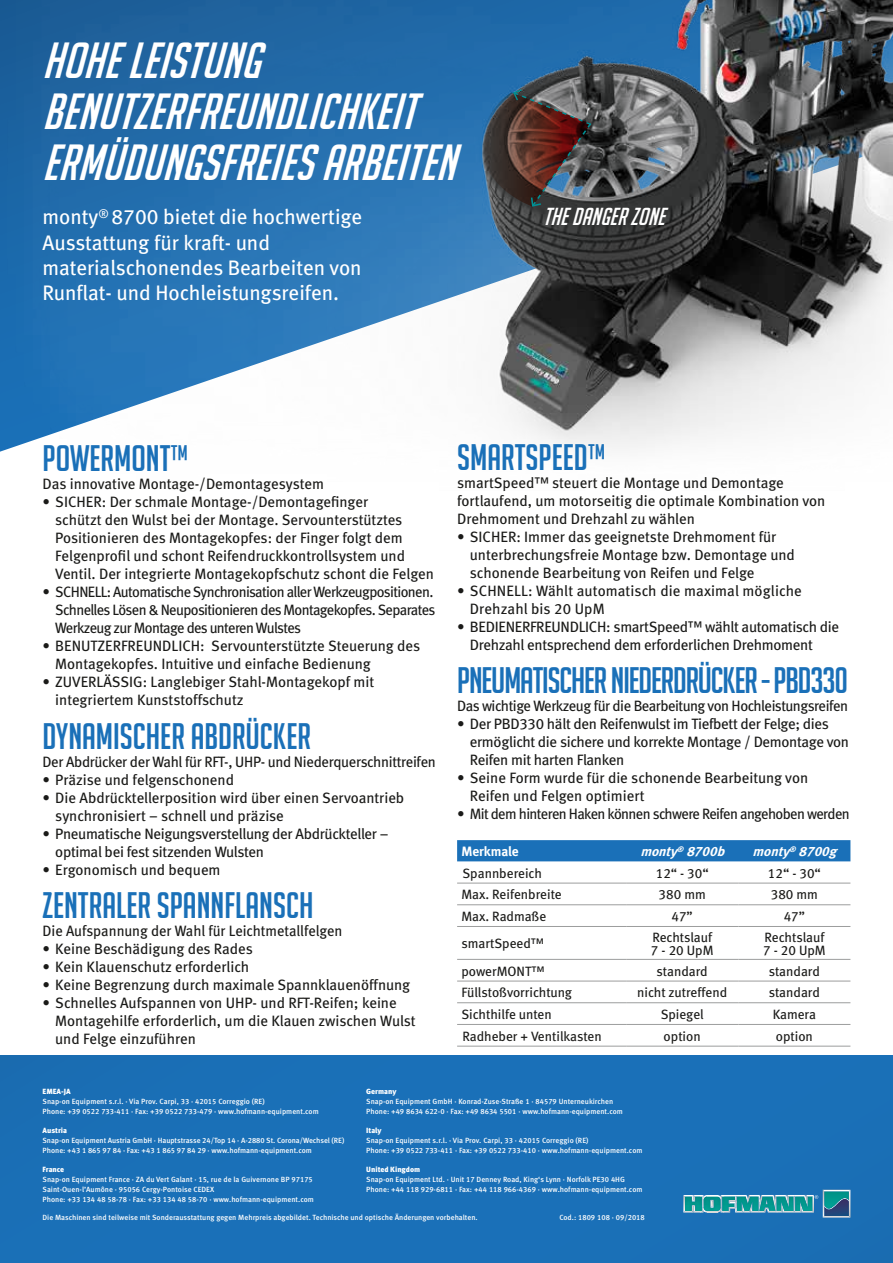
<style>
.page{position:relative;width:893px;height:1263px;background:#fff}
.page>*{position:absolute;margin:0;border:0;box-sizing:border-box;transform-origin:0 0}
.t1{font:italic 49.5px/51px "Big Noodle Titling";color:#fff}
.t2{font:36px "Big Noodle Titling";color:#1a70b8}
.t3{font:36px "Big Noodle Titling";letter-spacing:-.03em;color:#1a70b8}
.t4{font:italic 24px "Big Noodle Titling";color:#fff}
.t5{font:21px/25.2px "Meta Book LF";color:#fff}
.t6{font:15px/18px "Meta Book LF";letter-spacing:-.005em;color:#1a1a18}
.t7{font:15px/18px "Meta Book LF";letter-spacing:-.04em;color:#1a1a18}
.t8{font:15px "Meta Book LF";letter-spacing:-.03em;color:#1a1a18}
.t9{font:13.5px/13.5px "Meta Book LF";color:#1a1a18}
.t10{font:italic 13.5px "Meta Bold LF";color:#fff}
.t11{font:13.5px "Meta Bold LF";letter-spacing:-.005em;color:#fff}
.t12{font:500 7.5px/9.8px "Meta Pro";color:#fff}
.t13{font:900 7.5px "Meta Pro";color:#fff}
</style>
<div class="page">
<div style="left:0;top:1056px;width:893px;height:207px;background:#1a70b8"></div>
<svg style="left:683px;top:1190px;width:167px;height:27px"></svg>
<img style="left:824px;top:1199px;width:25px;height:17px">
<img style="left:0;top:0;width:893px;height:452px">
<svg style="left:480px;top:88px;width:113px;height:120px;background:#51474b"></svg>
<div style="left:457px;top:840px;width:393px;height:21px;background:#1a70b8"></div>
<hr style="left:457px;top:883px;width:169px;height:1px;background:#9c9d9d">
<hr style="left:626px;top:883px;width:112px;height:1px;background:#9c9d9d">
<hr style="left:457px;top:904px;width:169px;height:1px;background:#9c9d9d">
<hr style="left:626px;top:904px;width:112px;height:1px;background:#9c9d9d">
<hr style="left:738px;top:904px;width:112px;height:1px;background:#9c9d9d">
<hr style="left:457px;top:926px;width:169px;height:1px;background:#9c9d9d">
<hr style="left:626px;top:926px;width:112px;height:1px;background:#9c9d9d">
<hr style="left:738px;top:926px;width:112px;height:1px;background:#9c9d9d">
<hr style="left:457px;top:959px;width:169px;height:1px;background:#9c9d9d">
<hr style="left:626px;top:959px;width:112px;height:1px;background:#9c9d9d">
<hr style="left:738px;top:959px;width:112px;height:1px;background:#9c9d9d">
<hr style="left:457px;top:981px;width:169px;height:1px;background:#9c9d9d">
<hr style="left:626px;top:981px;width:112px;height:1px;background:#9c9d9d">
<hr style="left:738px;top:981px;width:112px;height:1px;background:#9c9d9d">
<hr style="left:457px;top:1002px;width:169px;height:1px;background:#9c9d9d">
<hr style="left:626px;top:1024px;width:112px;height:1px;background:#9c9d9d">
<hr style="left:626px;top:1002px;width:112px;height:1px;background:#9c9d9d">
<hr style="left:738px;top:1002px;width:112px;height:1px;background:#9c9d9d">
<hr style="left:457px;top:1024px;width:169px;height:1px;background:#9c9d9d">
<hr style="left:738px;top:1024px;width:112px;height:1px;background:#9c9d9d">
<hr style="left:738px;top:883px;width:112px;height:1px;background:#9c9d9d">
<hr style="left:457px;top:1046px;width:169px;height:1px;background:#9c9d9d">
<hr style="left:626px;top:1046px;width:112px;height:1px;background:#9c9d9d">
<hr style="left:738px;top:1046px;width:112px;height:1px;background:#9c9d9d">
<h1 class="t1" style="left:43px;top:35px;width:428px">HOHELEISTUNG<br>BENUTZERFREUNDLICHKEIT<br>ERMÜDUNGSFREIESARBEITEN</h1>
<h3 class="t5" style="left:43px;top:204px;width:321px">monty<sup>®</sup> 8700 bietet die hochwertige Ausstattung für kraft- und materialschonendes Bearbeiten von Runflat- und Hochleistungsreifen.</h3>
<h3 class="t4" style="left:543px;top:203px;width:130px">THEDANGERZONE</h3>
<h2 class="t2" style="left:43px;top:439px;width:147px">POWERMONT™</h2>
<p class="t6" style="left:43px;top:475px;width:283px">Das innovative Montage-/Demontagesystem</p>
<p class="t6" style="left:55px;top:493px;width:380px;text-indent:-13px">• SICHER: Der schmale Montage-/Demontagefinger<br>schützt den Wulst bei der Montage. Servounterstütztes Positionieren des Montagekopfes: der Finger folgt dem Felgenprofil und schont Reifendruckkontrollsystem und Ventil. Der integrierte Montagekopfschutz schont die Felgen</p>
<p class="t7" style="left:55px;top:583px;width:382px;text-indent:-13px">• SCHNELL: Automatische Synchronisation aller Werkzeugpositionen.<br>Schnelles Lösen &amp; Neupositionieren des Montagekopfes. Separates<br>Werkzeug zur Montage des unteren Wulstes</p>
<p class="t6" style="left:55px;top:637px;width:366px;text-indent:-13px">• BENUTZERFREUNDLICH: Servounterstützte Steuerung des<br>Montagekopfes. Intuitive und einfache Bedienung</p>
<p class="t6" style="left:55px;top:673px;width:320px;text-indent:-13px">• ZUVERLÄSSIG: Langlebiger Stahl-Montagekopf mit integriertem Kunststoffschutz</p>
<h2 class="t2" style="left:43px;top:716px;width:270px">DYNAMISCHER ABDRÜCKER</h2>
<p class="t6" style="left:43px;top:752px;width:395px">Der Abdrücker der Wahl für RFT-, UHP- und Niederquerschnittreifen</p>
<p class="t6" style="left:43px;top:770px;width:193px">• Präzise und felgenschonend</p>
<p class="t6" style="left:55px;top:788px;width:350px;text-indent:-13px">• Die Abdrücktellerposition wird über einen Servoantrieb synchronisiert – schnell und präzise</p>
<p class="t6" style="left:55px;top:824px;width:335px;text-indent:-13px">• Pneumatische Neigungsverstellung der Abdrückteller – optimal bei fest sitzenden Wulsten</p>
<p class="t6" style="left:43px;top:860px;width:180px">• Ergonomisch und bequem</p>
<h2 class="t2" style="left:43px;top:885px;width:272px">ZENTRALER SPANNFLANSCH</h2>
<p class="t6" style="left:43px;top:921px;width:301px">Die Aufspannung der Wahl für Leichtmetallfelgen</p>
<p class="t6" style="left:43px;top:939px;width:212px">• Keine Beschädigung des Rades</p>
<p class="t6" style="left:43px;top:957px;width:208px">• Kein Klauenschutz erforderlich</p>
<p class="t6" style="left:43px;top:975px;width:369px">• Keine Begrenzung durch maximale Spannklauenöffnung</p>
<p class="t6" style="left:55px;top:993px;width:362px;text-indent:-13px">• Schnelles Aufspannen von UHP- und RFT-Reifen; keine<br>Montagehilfe erforderlich, um die Klauen zwischen Wulst und Felge einzuführen</p>
<h2 class="t2" style="left:457px;top:438px;width:149px">SMARTSPEED™</h2>
<p class="t6" style="left:457px;top:474px;width:370px">smartSpeed™ steuert die Montage und Demontage fortlaufend, um motorseitig die optimale Kombination von<br>Drehmoment und Drehzahl zu wählen</p>
<p class="t6" style="left:470px;top:528px;width:327px;text-indent:-13px">• SICHER: Immer das geeignetste Drehmoment für unterbrechungsfreie Montage bzw. Demontage und schonende Bearbeitung von Reifen und Felge</p>
<p class="t6" style="left:470px;top:582px;width:333px;text-indent:-13px">• SCHNELL: Wählt automatisch die maximal mögliche<br>Drehzahl bis 20 UpM</p>
<p class="t6" style="left:470px;top:618px;width:371px;text-indent:-13px">• BEDIENERFREUNDLICH: smartSpeed™ wählt automatisch die<br>Drehzahl entsprechend dem erforderlichen Drehmoment</p>
<h2 class="t3" style="left:457px;top:661px;width:393px">PNEUMATISCHER NIEDERDRÜCKER - PBD330</h2>
<p class="t8" style="left:457px;top:697px;width:392px">Das wichtige Werkzeug für die Bearbeitung von Hochleistungsreifen</p>
<p class="t6" style="left:470px;top:715px;width:381px;text-indent:-13px">• Der PBD330 hält den Reifenwulst im Tiefbett der Felge; dies ermöglicht die sichere und korrekte Montage / Demontage von<br>Reifen mit harten Flanken</p>
<p class="t6" style="left:470px;top:769px;width:340px;text-indent:-13px">• Seine Form wurde für die schonende Bearbeitung von<br>Reifen und Felgen optimiert</p>
<p class="t7" style="left:457px;top:805px;width:394px">• Mit dem hinteren Haken können schwere Reifen angehoben werden</p>
<p class="t11" style="left:461px;top:843px;width:59px">Merkmale</p>
<p class="t10" style="left:640px;top:843px;width:90px">monty<sup>®</sup> 8700b</p>
<p class="t10" style="left:752px;top:843px;width:90px">monty<sup>®</sup> 8700g</p>
<p class="t9" style="left:462px;top:866px;width:81px">Spannbereich</p>
<p class="t9" style="left:656px;top:866px;width:54px">12“ - 30“</p>
<p class="t9" style="left:768px;top:866px;width:54px">12“ - 30“</p>
<p class="t9" style="left:461px;top:887px;width:102px">Max. Reifenbreite</p>
<p class="t9" style="left:659px;top:887px;width:49px">380 mm</p>
<p class="t9" style="left:771px;top:887px;width:49px">380 mm</p>
<p class="t9" style="left:461px;top:909px;width:86px">Max. Radmaße</p>
<p class="t9" style="left:671px;top:909px;width:23px">47”</p>
<p class="t9" style="left:784px;top:909px;width:23px">47”</p>
<p class="t9" style="left:461px;top:936px;width:84px">smartSpeed™</p>
<p class="t9" style="left:651px;top:930px;width:64px">Rechtslauf<br>7 - 20 UpM</p>
<p class="t9" style="left:763px;top:930px;width:64px">Rechtslauf<br>7 - 20 UpM</p>
<p class="t9" style="left:461px;top:964px;width:85px">powerMONT™</p>
<p class="t9" style="left:657px;top:964px;width:53px">standard</p>
<p class="t9" style="left:769px;top:964px;width:53px">standard</p>
<p class="t9" style="left:461px;top:985px;width:112px">Füllstoßvorrichtung</p>
<p class="t9" style="left:637px;top:985px;width:91px">nicht zutreffend</p>
<p class="t9" style="left:769px;top:985px;width:53px">standard</p>
<p class="t9" style="left:461px;top:1007px;width:92px">Sichthilfe unten</p>
<p class="t9" style="left:661px;top:1007px;width:45px">Spiegel</p>
<p class="t9" style="left:773px;top:1007px;width:45px">Kamera</p>
<p class="t9" style="left:462px;top:1029px;width:141px">Radheber + Ventilkasten</p>
<p class="t9" style="left:664px;top:1029px;width:39px">option</p>
<p class="t9" style="left:776px;top:1029px;width:39px">option</p>
<p class="t13" style="left:43px;top:1087px;width:30px">EMEA-JA</p>
<p class="t12" style="left:43px;top:1097px;width:278px">Snap-on Equipment s.r.l. · Via Prov. Carpi, 33 · 42015 Correggio (RE)<br>Phone: +39 0522 733-411 · Fax: +39 0522 733-479 · www.hofmann-equipment.com</p>
<p class="t13" style="left:43px;top:1126px;width:26px">Austria</p>
<p class="t12" style="left:43px;top:1136px;width:303px">Snap-on Equipment Austria GmbH · Hauptstrasse 24/Top 14 · A-2880 St. Corona/Wechsel (RE)<br>Phone: +43 1 865 97 84 · Fax: +43 1 865 97 84 29 · www.hofmann-equipment.com</p>
<p class="t13" style="left:43px;top:1165px;width:23px">France</p>
<p class="t12" style="left:43px;top:1175px;width:273px">Snap-on Equipment France · ZA du Vert Galant · 15, rue de la Guivernone BP 97175<br>Saint-Ouen-l’Aumône · 95056 Cergy-Pontoise CEDEX<br>Phone: +33 134 48 58-78 · Fax: +33 134 48 58-70 · www.hofmann-equipment.com</p>
<p class="t13" style="left:366px;top:1087px;width:32px">Germany</p>
<p class="t12" style="left:366px;top:1097px;width:258px">Snap-on Equipment GmbH · Konrad-Zuse-Straße 1 · 84579 Unterneukirchen<br>Phone: +49 8634 622-0 · Fax: +49 8634 5501 · www.hofmann-equipment.com</p>
<p class="t13" style="left:366px;top:1126px;width:17px">Italy</p>
<p class="t12" style="left:366px;top:1136px;width:278px">Snap-on Equipment s.r.l. · Via Prov. Carpi, 33 · 42015 Correggio (RE)<br>Phone: +39 0522 733-411 · Fax: +39 0522 733-410 · www.hofmann-equipment.com</p>
<p class="t13" style="left:366px;top:1165px;width:56px">United Kingdom</p>
<p class="t12" style="left:366px;top:1175px;width:278px">Snap-on Equipment Ltd. · Unit 17 Denney Road, King‘s Lynn · Norfolk PE30 4HG<br>Phone: +44 118 929-6811 · Fax: +44 118 966-4369 · www.hofmann-equipment.com</p>
<p class="t12" style="left:43px;top:1213px;width:437px">Die Maschinen sind teilweise mit Sonderausstattung gegen Mehrpreis abgebildet. Technische und optische Änderungen vorbehalten.</p>
<p class="t12" style="left:559px;top:1213px;width:87px">Cod.: 1809 108 · 09/2018</p>
</div>
